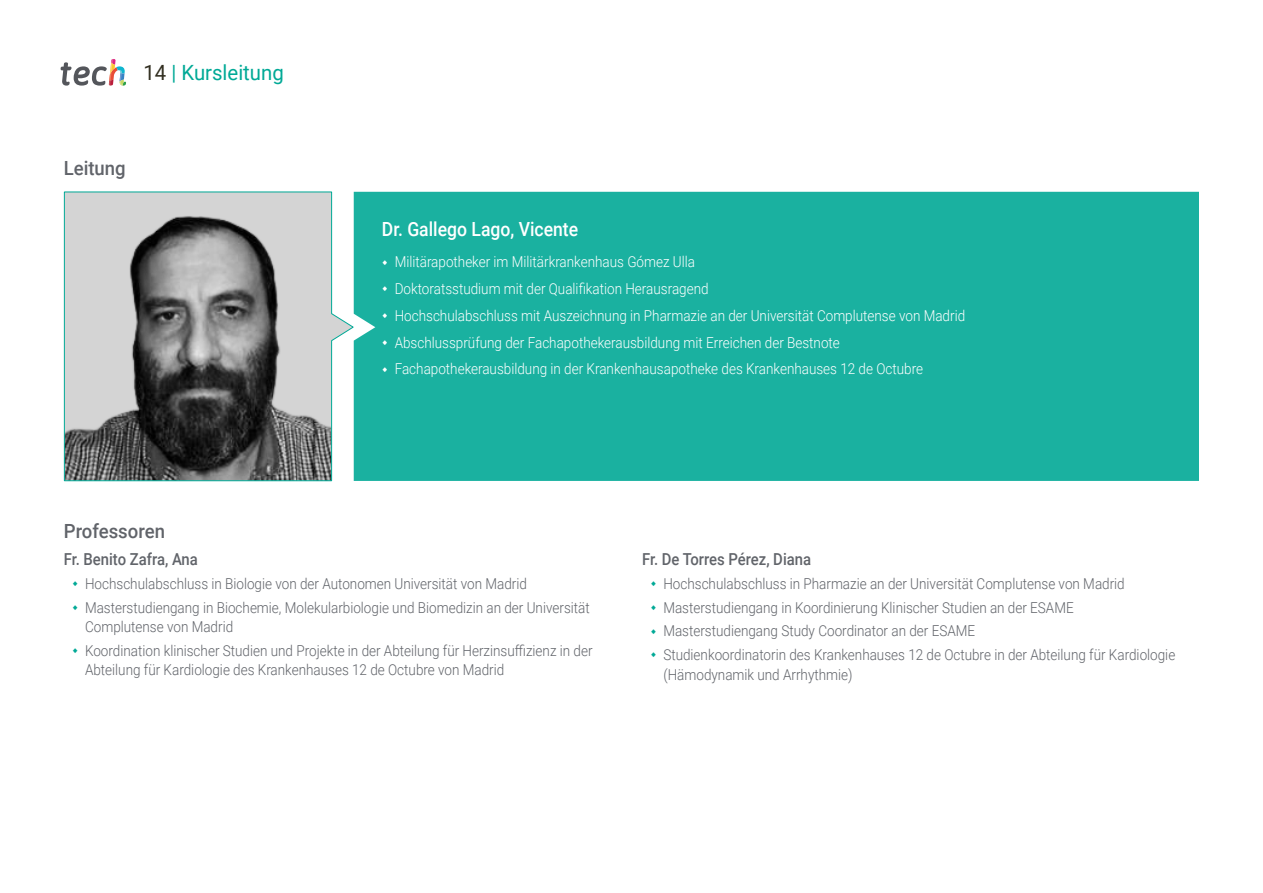
<style>
.page{position:relative;width:1263px;height:893px;background:#fff}
.page>*{position:absolute;margin:0;border:0;box-sizing:border-box;transform-origin:0 0}
.t1{font:21px "Roboto";color:#00a996}
.t2{font:500 19.5px "Roboto";color:#fff;scale:.9 1}
.t3{font:500 19.5px "Roboto";color:#61646a;scale:.95 1}
.t4{font:500 16.5px "Roboto";color:#61646a;scale:.9 1}
.t5{font:300 15px/23.7px "Roboto";color:#61646a;scale:.9 1}
.t6{font:300 15px/26.7px "Roboto";color:#fff;scale:.9 1}
.s1{color:#312e20}
</style>
<div class="page">
<svg style="left:61px;top:59px;width:65px;height:27px"></svg>
<div style="left:354px;top:192px;width:845px;height:289px;background:#1ab1a0"></div>
<svg style="left:64px;top:192px;width:290px;height:289px;background:#909695"></svg>
<svg style="left:383px;top:260px;width:4px;height:5px"></svg>
<svg style="left:383px;top:286px;width:4px;height:5px"></svg>
<svg style="left:383px;top:313px;width:4px;height:5px"></svg>
<svg style="left:383px;top:340px;width:4px;height:5px"></svg>
<svg style="left:383px;top:367px;width:4px;height:5px"></svg>
<h1 class="t1" style="left:144px;top:57px;width:142px"><span class="s1">14</span> | Kursleitung</h1>
<h2 class="t3" style="left:64px;top:154px;width:67px">Leitung</h2>
<h2 class="t2" style="left:382px;top:215px;width:219px">Dr. Gallego Lago, Vicente</h2>
<p class="t6" style="left:395px;top:248px;width:635px">Militärapotheker im Militärkrankenhaus Gómez Ulla<br>Doktoratsstudium mit der Qualifikation Herausragend<br>Hochschulabschluss mit Auszeichnung in Pharmazie an der Universität Complutense von Madrid Abschlussprüfung der Fachapothekerausbildung mit Erreichen der Bestnote Fachapothekerausbildung in der Krankenhausapotheke des Krankenhauses 12 de Octubre</p>
<h2 class="t3" style="left:64px;top:517px;width:108px">Professoren</h2>
<p class="t4" style="left:64px;top:548px;width:150px">Fr. Benito Zafra, Ana</p>
<p class="t5" style="left:85px;top:571px;width:562px">Hochschulabschluss in Biologie von der Autonomen Universität von Madrid<br>Masterstudiengang in Biochemie, Molekularbiologie und Biomedizin an der Universität</p>
<p class="t5" style="left:85px;top:614px;width:565px">Complutense von Madrid<br>Koordination klinischer Studien und Projekte in der Abteilung für Herzinsuffizienz in der</p>
<p class="t5" style="left:85px;top:658px;width:467px">Abteilung für Kardiologie des Krankenhauses 12 de Octubre von Madrid</p>
<p class="t4" style="left:642px;top:548px;width:189px">Fr. De Torres Pérez, Diana</p>
<p class="t5" style="left:663px;top:571px;width:570px">Hochschulabschluss in Pharmazie an der Universität Complutense von Madrid Masterstudiengang in Koordinierung Klinischer Studien an der ESAME Masterstudiengang Study Coordinator an der ESAME<br>Studienkoordinatorin des Krankenhauses 12 de Octubre in der Abteilung für Kardiologie</p>
<p class="t5" style="left:663px;top:662px;width:212px">(Hämodynamik und Arrhythmie)</p>
</div>
